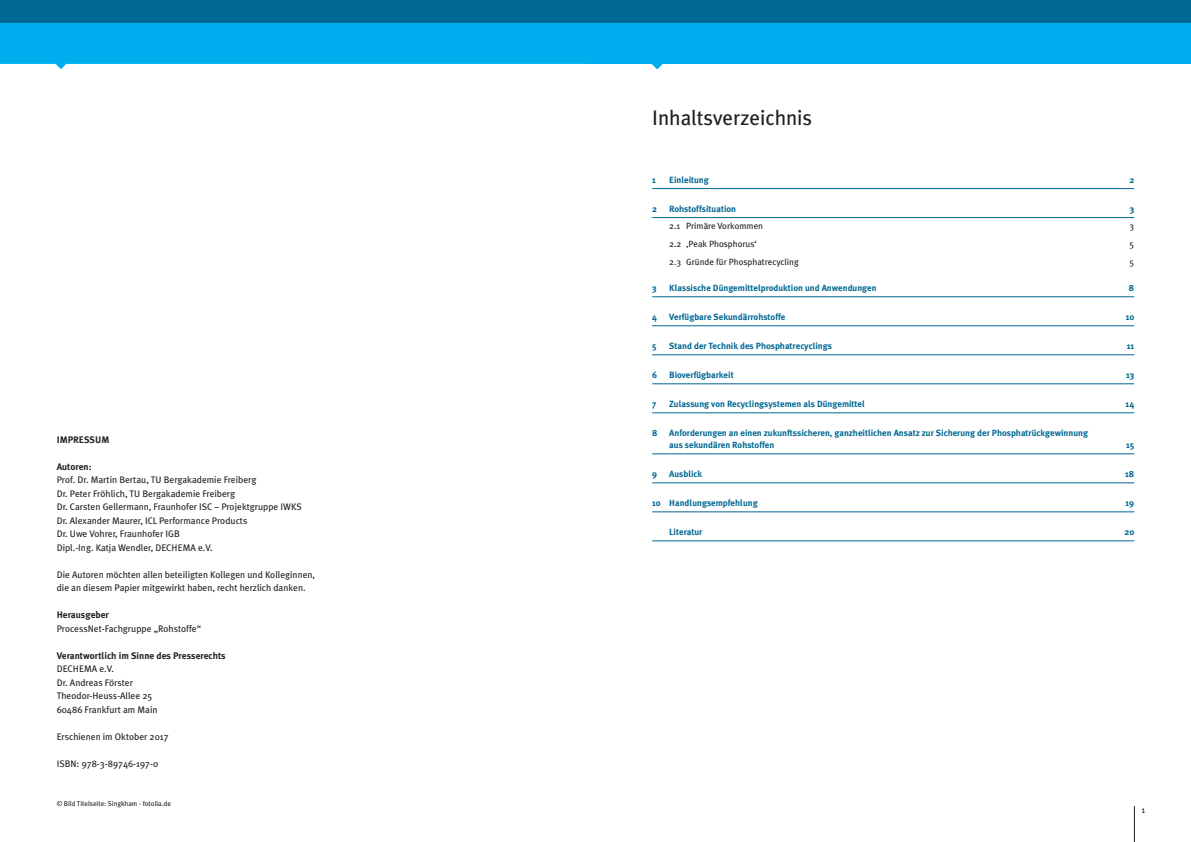
<style>
.page{position:relative;width:1191px;height:842px;background:#fff}
.page>*{position:absolute;margin:0;border:0;box-sizing:border-box;transform-origin:0 0}
.t1{font:21px "Meta Plus";color:#231f20}
.t2{font:9.5px/13.5px "Meta Plus";color:#231f20}
.t3{font:700 9.5px "Meta Plus";color:#231f20}
.t4{font:700 9px/12px "Meta Plus";color:#006893}
.t5{font:9px "Meta Plus";color:#231f20}
.t6{font:7px "Meta Plus";color:#231f20}
</style>
<div class="page">
<svg style="left:0;top:23px;width:586px;height:46px;background:#1bb6f0"></svg>
<svg style="left:586px;top:23px;width:605px;height:46px;background:#1bb6f0"></svg>
<div style="left:0;top:0;width:595px;height:23px;background:#006893"></div>
<div style="left:595px;top:0;width:596px;height:23px;background:#006893"></div>
<hr style="left:1134px;top:806px;width:1px;height:36px;background:#231f20">
<hr style="left:652px;top:188px;width:482px;height:1px;background:#006893">
<hr style="left:652px;top:217px;width:482px;height:1px;background:#006893">
<hr style="left:652px;top:297px;width:482px;height:1px;background:#006893">
<hr style="left:652px;top:326px;width:482px;height:1px;background:#006893">
<hr style="left:652px;top:355px;width:482px;height:1px;background:#006893">
<hr style="left:652px;top:384px;width:482px;height:1px;background:#006893">
<hr style="left:652px;top:413px;width:482px;height:1px;background:#006893">
<hr style="left:652px;top:454px;width:482px;height:1px;background:#006893">
<hr style="left:652px;top:483px;width:482px;height:1px;background:#006893">
<hr style="left:652px;top:512px;width:482px;height:1px;background:#006893">
<hr style="left:652px;top:541px;width:482px;height:1px;background:#006893">
<p class="t3" style="left:57px;top:434px;width:54px">IMPRESSUM</p>
<p class="t3" style="left:57px;top:461px;width:36px">Autoren:</p>
<p class="t2" style="left:57px;top:473px;width:247px">Prof. Dr. Martin Bertau, TU Bergakademie Freiberg<br>Dr. Peter Fröhlich, TU Bergakademie Freiberg<br>Dr. Carsten Gellermann, Fraunhofer ISC – Projektgruppe IWKS Dr. Alexander Maurer, ICL Performance Products<br>Dr. Uwe Vohrer, Fraunhofer IGB<br>Dipl.-Ing. Katja Wendler, DECHEMA e.V.</p>
<p class="t2" style="left:57px;top:568px;width:260px">Die Autoren möchten allen beteiligten Kollegen und Kolleginnen, die an diesem Papier mitgewirkt haben, recht herzlich danken.</p>
<p class="t3" style="left:57px;top:609px;width:54px">Herausgeber</p>
<p class="t2" style="left:57px;top:622px;width:146px">ProcessNet-Fachgruppe „Rohstoffe“</p>
<p class="t3" style="left:57px;top:650px;width:170px">Verantwortlich im Sinne des Presserechts</p>
<p class="t2" style="left:57px;top:662px;width:102px">DECHEMA e.V.<br>Dr. Andreas Förster<br>Theodor-Heuss-Allee 25<br>60486 Frankfurt am Main</p>
<p class="t2" style="left:57px;top:730px;width:113px">Erschienen im Oktober 2017</p>
<p class="t2" style="left:57px;top:757px;width:103px">ISBN: 978-3-89746-197-0</p>
<p class="t6" style="left:57px;top:799px;width:116px">© Bild Titelseite: Singkham - fotolia.de</p>
<h1 class="t1" style="left:652px;top:105px;width:161px">Inhaltsverzeichnis</h1>
<p class="t4" style="left:652px;top:174px;width:5px">1</p>
<p class="t4" style="left:669px;top:174px;width:41px">Einleitung</p>
<p class="t4" style="left:1129px;top:174px;width:6px">2</p>
<p class="t4" style="left:652px;top:203px;width:6px">2</p>
<p class="t4" style="left:669px;top:203px;width:68px">Rohstoffsituation</p>
<p class="t4" style="left:1129px;top:203px;width:6px">3</p>
<p class="t5" style="left:669px;top:221px;width:95px">2.1 Primäre Vorkommen</p>
<p class="t5" style="left:1129px;top:221px;width:6px">3</p>
<p class="t5" style="left:669px;top:239px;width:89px">2.2 ‚Peak Phosphorus‘</p>
<p class="t5" style="left:1129px;top:239px;width:6px">5</p>
<p class="t5" style="left:669px;top:256px;width:131px">2.3 Gründe für Phosphatrecycling</p>
<p class="t5" style="left:1129px;top:256px;width:6px">5</p>
<p class="t4" style="left:652px;top:282px;width:6px">3</p>
<p class="t4" style="left:669px;top:282px;width:209px">Klassische Düngemittelproduktion und Anwendungen</p>
<p class="t4" style="left:1128px;top:282px;width:7px">8</p>
<p class="t4" style="left:652px;top:311px;width:6px">4</p>
<p class="t4" style="left:669px;top:311px;width:118px">Verfügbare Sekundärrohstoffe</p>
<p class="t4" style="left:1125px;top:311px;width:10px">10</p>
<p class="t4" style="left:652px;top:340px;width:6px">5</p>
<p class="t4" style="left:669px;top:340px;width:164px">Stand der Technik des Phosphatrecyclings</p>
<p class="t4" style="left:1126px;top:340px;width:9px">11</p>
<p class="t4" style="left:652px;top:369px;width:7px">6</p>
<p class="t4" style="left:669px;top:369px;width:66px">Bioverfügbarkeit</p>
<p class="t4" style="left:1126px;top:369px;width:10px">13</p>
<p class="t4" style="left:652px;top:398px;width:6px">7</p>
<p class="t4" style="left:669px;top:398px;width:197px">Zulassung von Recyclingsystemen als Düngemittel</p>
<p class="t4" style="left:1125px;top:398px;width:10px">14</p>
<p class="t4" style="left:652px;top:427px;width:7px">8</p>
<p class="t4" style="left:669px;top:427px;width:420px">Anforderungen an einen zukunftssicheren, ganzheitlichen Ansatz zur Sicherung der Phosphatrückgewinnung aus sekundären Rohstoffen</p>
<p class="t4" style="left:1126px;top:439px;width:10px">15</p>
<p class="t4" style="left:652px;top:468px;width:7px">9</p>
<p class="t4" style="left:669px;top:468px;width:34px">Ausblick</p>
<p class="t4" style="left:1125px;top:468px;width:11px">18</p>
<p class="t4" style="left:652px;top:497px;width:107px">10 Handlungsempfehlung</p>
<p class="t4" style="left:1125px;top:497px;width:10px">19</p>
<p class="t4" style="left:669px;top:526px;width:35px">Literatur</p>
<p class="t4" style="left:1124px;top:526px;width:11px">20</p>
<p class="t5" style="left:1141px;top:805px;width:5px">1</p>
</div>
